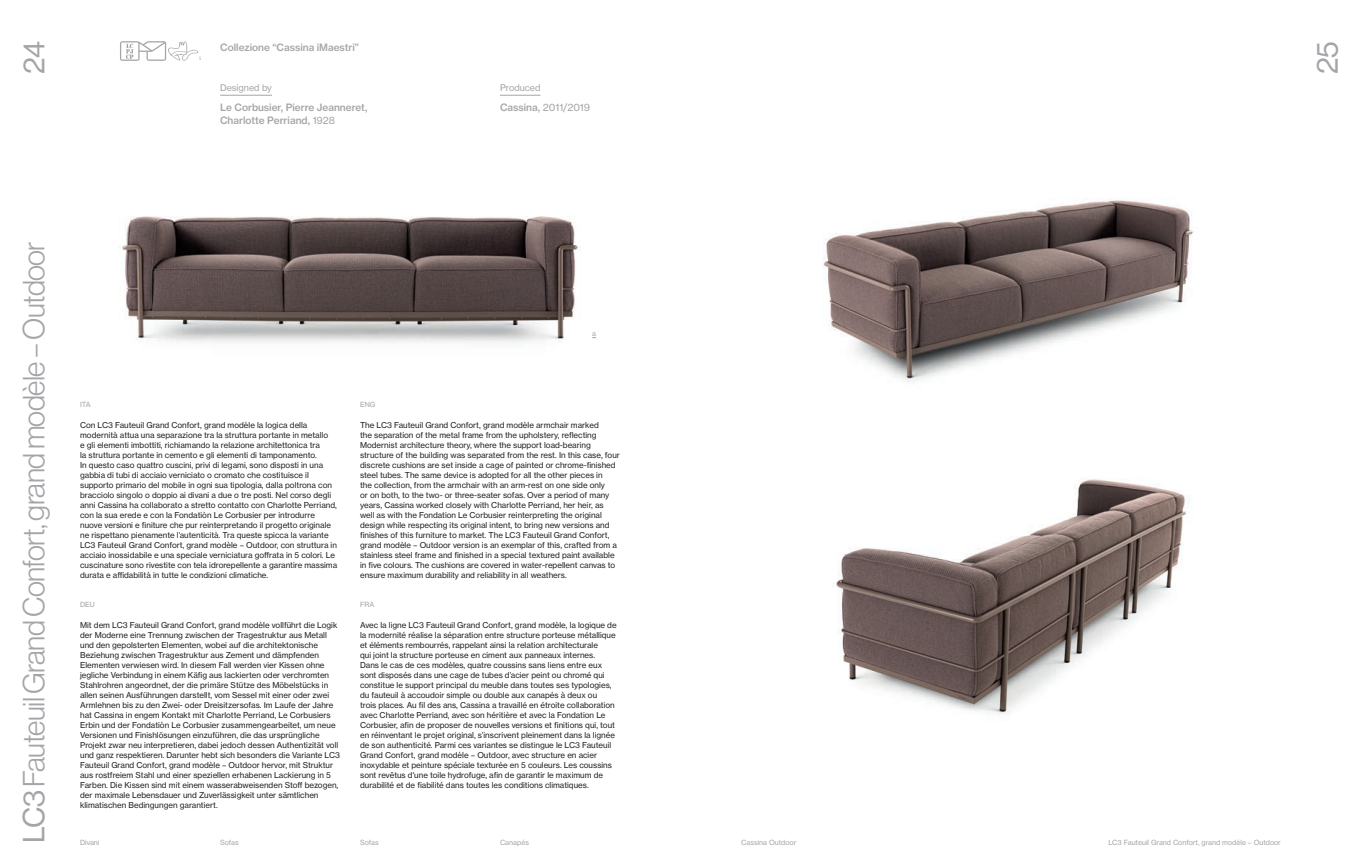
<style>
.page{position:relative;width:1361px;height:865px;background:#fff}
.page>*{position:absolute;margin:0;border:0;box-sizing:border-box;transform-origin:0 0}
.t1{font:300 30px "Haas Grot Disp 45";letter-spacing:-.02em;color:#a5a5a9}
.t2{font:30px "Haas Grot Disp 55 Roman";color:#a5a5a9}
.t3{font:500 10px/13px "Haas Grot Text 65";color:#a5a5a9}
.t4{font:10px "Haas Grot Text 55 Roman";color:#a5a5a9}
.t5{font:9px "Haas Grot Text 55 Roman";color:#a5a5a9}
.t6{font:8px/10px "Haas Grot Text 55 Roman";color:#231f20}
.t7{font:7px "Haas Grot Text 55 Roman";color:#a5a5a9}
.t8{font:5px "Haas Grot Text 55 Roman";color:#a5a5a9}
.t9{font:4.3px "Haas Grot Text 55 Roman";color:#a5a5a9}
.s1{font-family:"Haas Grot Text 55 Roman";font-weight:400}
.s2{font-size:5px}
.s3{font-family:"Haas Grot Text 65";font-weight:500}
.s4{font-family:"Haas Grot Disp 55 Roman";font-weight:400}
</style>
<div class="page">
<img style="left:823px;top:200px;width:370px;height:183px">
<img style="left:836px;top:478px;width:353px;height:237px">
<img style="left:122px;top:216px;width:474px;height:127px">
<hr style="left:220px;top:95px;width:52px;height:1px;background:#a5a5a9">
<hr style="left:500px;top:95px;width:40px;height:1px;background:#a5a5a9">
<svg style="left:120px;top:41px;width:78px;height:20px"></svg>
<h1 class="t2" style="left:17px;top:74px;width:34px;rotate:-90deg">24</h1>
<h1 class="t2" style="left:1310px;top:74px;width:35px;rotate:-90deg">25</h1>
<p class="t3" style="left:220px;top:41px;width:140px">Collezione “Cassina iMaestri”</p>
<p class="t5" style="left:220px;top:82px;width:53px">Designed by</p>
<p class="t3" style="left:220px;top:101px;width:149px">Le Corbusier, Pierre Jeanneret,<br>Charlotte Perriand, <span class="s1">1928</span></p>
<p class="t9" style="left:199px;top:85px;width:42px"><span class="s2">LC2 N°</span> ____________</p>
<p class="t9" style="left:199px;top:113px;width:42px"><span class="s2">LC3 N°</span> ____________</p>
<p class="t5" style="left:500px;top:82px;width:42px">Produced</p>
<p class="t4" style="left:500px;top:101px;width:92px"><span class="s3">Cassina,</span> 2011/2019</p>
<h1 class="t1" style="left:17px;top:842px;width:603px;rotate:-90deg"><span class="s4">LC3</span> Fauteuil Grand Confort, grand modèle – Outdoor</h1>
<p class="t7" style="left:80px;top:400px;width:12px">ITA</p>
<p class="t7" style="left:360px;top:400px;width:17px">ENG</p>
<p class="t7" style="left:592px;top:329px;width:5px">a</p>
<p class="t6" style="left:80px;top:420px;width:259px">Con LC3 Fauteuil Grand Confort, grand modèle la logica della modernità attua una separazione tra la struttura portante in metallo<br>e gli elementi imbottiti, richiamando la relazione architettonica tra<br>la struttura portante in cemento e gli elementi di tamponamento.<br>In questo caso quattro cuscini, privi di legami, sono disposti in una gabbia di tubi di acciaio verniciato o cromato che costituisce il supporto primario del mobile in ogni sua tipologia, dalla poltrona con bracciolo singolo o doppio ai divani a due o tre posti. Nel corso degli anni Cassina ha collaborato a stretto contatto con Charlotte Perriand, con la sua erede e con la Fondatiòn Le Corbusier per introdurre nuove versioni e finiture che pur reinterpretando il progetto originale ne rispettano pienamente l’autenticità. Tra queste spicca la variante LC3 Fauteuil Grand Confort, grand modèle – Outdoor, con struttura in acciaio inossidabile e una speciale verniciatura goffrata in 5 colori. Le cuscinature sono rivestite con tela idrorepellente a garantire massima durata e affidabilità in tutte le condizioni climatiche.</p>
<p class="t6" style="left:360px;top:420px;width:261px">The LC3 Fauteuil Grand Confort, grand modèle armchair marked<br>the separation of the metal frame from the upholstery, reflecting Modernist architecture theory, where the support load-bearing structure of the building was separated from the rest. In this case, four discrete cushions are set inside a cage of painted or chrome-finished steel tubes. The same device is adopted for all the other pieces in<br>the collection, from the armchair with an arm-rest on one side only<br>or on both, to the two- or three-seater sofas. Over a period of many years, Cassina worked closely with Charlotte Perriand, her heir, as well as with the Fondation Le Corbusier reinterpreting the original design while respecting its original intent, to bring new versions and finishes of this furniture to market. The LC3 Fauteuil Grand Confort, grand modèle – Outdoor version is an exemplar of this, crafted from a stainless steel frame and finished in a special textured paint available in five colours. The cushions are covered in water-repellent canvas to ensure maximum durability and reliability in all weathers.</p>
<p class="t9" style="left:199px;top:430px;width:42px"><span class="s2">LC15 N°</span> ____________</p>
<p class="t9" style="left:199px;top:459px;width:42px"><span class="s2">LC16 N°</span> ____________</p>
<p class="t8" style="left:219px;top:515px;width:3px">°</p>
<p class="t7" style="left:80px;top:600px;width:16px">DEU</p>
<p class="t7" style="left:360px;top:600px;width:16px">FRA</p>
<p class="t6" style="left:80px;top:620px;width:261px">Mit dem LC3 Fauteuil Grand Confort, grand modèle vollführt die Logik der Moderne eine Trennung zwischen der Tragestruktur aus Metall und den gepolsterten Elementen, wobei auf die architektonische Beziehung zwischen Tragestruktur aus Zement und dämpfenden Elementen verwiesen wird. In diesem Fall werden vier Kissen ohne jegliche Verbindung in einem Käfig aus lackierten oder verchromten Stahlrohren angeordnet, der die primäre Stütze des Möbelstücks in allen seinen Ausführungen darstellt, vom Sessel mit einer oder zwei Armlehnen bis zu den Zwei- oder Dreisitzersofas. Im Laufe der Jahre hat Cassina in engem Kontakt mit Charlotte Perriand, Le Corbusiers Erbin und der Fondatiòn Le Corbusier zusammengearbeitet, um neue Versionen und Finishlösungen einzuführen, die das ursprüngliche Projekt zwar neu interpretieren, dabei jedoch dessen Authentizität voll und ganz respektieren. Darunter hebt sich besonders die Variante LC3<br>Fauteuil Grand Confort, grand modèle – Outdoor hervor, mit Struktur aus rostfreiem Stahl und einer speziellen erhabenen Lackierung in 5<br>Farben. Die Kissen sind mit einem wasserabweisenden Stoff bezogen, der maximale Lebensdauer und Zuverlässigkeit unter sämtlichen klimatischen Bedingungen garantiert.</p>
<p class="t6" style="left:360px;top:620px;width:258px">Avec la ligne LC3 Fauteuil Grand Confort, grand modèle, la logique de la modernité réalise la séparation entre structure porteuse métallique et éléments rembourrés, rappelant ainsi la relation architecturale<br>qui joint la structure porteuse en ciment aux panneaux internes.<br>Dans le cas de ces modèles, quatre coussins sans liens entre eux sont disposés dans une cage de tubes d’acier peint ou chromé qui constitue le support principal du meuble dans toutes ses typologies, du fauteuil à accoudoir simple ou double aux canapés à deux ou<br>trois places. Au fil des ans, Cassina a travaillé en étroite collaboration avec Charlotte Perriand, avec son héritière et avec la Fondation Le Corbusier, afin de proposer de nouvelles versions et finitions qui, tout en réinventant le projet original, s’inscrivent pleinement dans la lignée de son authenticité. Parmi ces variantes se distingue le LC3 Fauteuil Grand Confort, grand modèle – Outdoor, avec structure en acier inoxydable et peinture spéciale texturée en 5 couleurs. Les coussins sont revêtus d'une toile hydrofuge, afin de garantir le maximum de durabilité et de fiabilité dans toutes les conditions climatiques.</p>
<p class="t7" style="left:80px;top:838px;width:21px">Divani</p>
<p class="t7" style="left:220px;top:838px;width:20px">Sofas</p>
<p class="t7" style="left:360px;top:838px;width:20px">Sofas</p>
<p class="t7" style="left:500px;top:838px;width:31px">Canapés</p>
<p class="t7" style="left:741px;top:838px;width:57px">Cassina Outdoor</p>
<p class="t7" style="left:1108px;top:838px;width:174px">LC3 Fauteuil Grand Confort, grand modèle – Outdoor</p>
</div>
